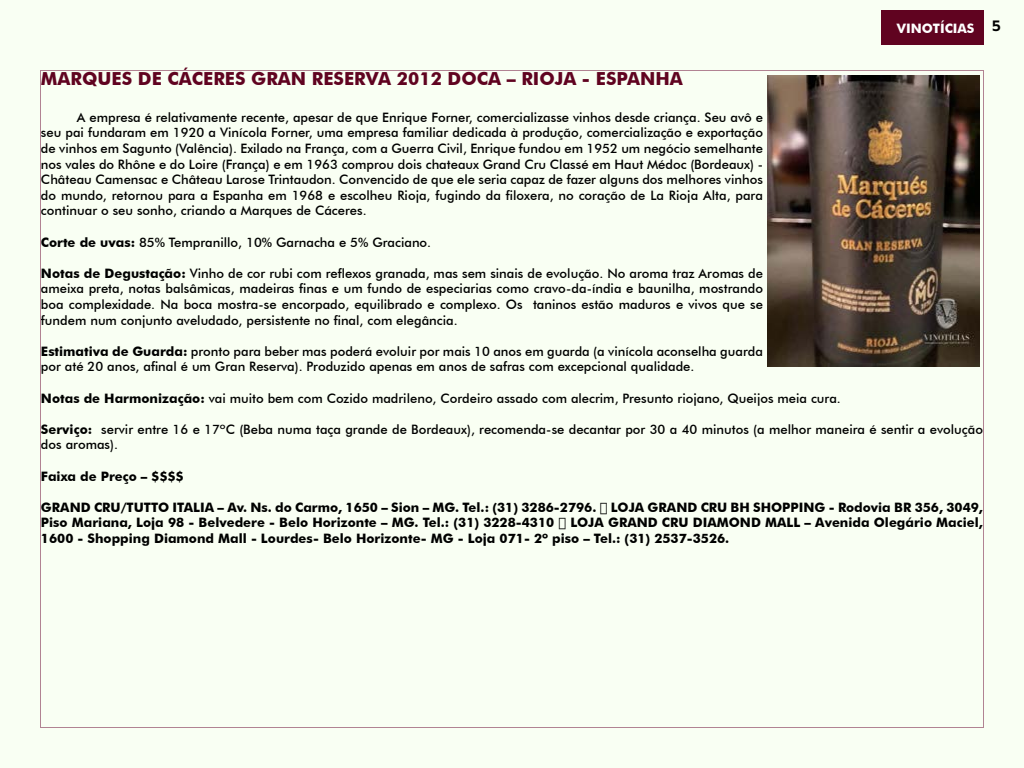
<style>
.page{position:relative;width:1024px;height:768px;background:#f9fff3}
.page>*{position:absolute;margin:0;border:0;box-sizing:border-box;transform-origin:0 0}
.t1{font:700 18px "Futura BT";color:#600320}
.t2{font:500 13px/15.6px "Futura BT";color:#000;text-align:justify}
.t3{font:700 13px/15.6px "Futura BT";color:#000;text-align:justify}
.t4{font:700 13px "Futura BT";color:#fff}
.s1{font-weight:700}
</style>
<div class="page">
<div style="left:882px;top:10px;width:102px;height:34px;background:#600320"></div>
<img style="left:767px;top:76px;width:213px;height:291px">
<p class="t4" style="left:897px;top:21px;width:105px">VINOTÍCIAS <sup>5</sup></p>
<h1 class="t1" style="left:41px;top:67px;width:643px">MARQUES DE CÁCERES GRAN RESERVA 2012 DOCA – RIOJA - ESPANHA</h1>
<p class="t2" style="left:41px;top:109px;width:724px;text-indent:36px">A empresa é relativamente recente, apesar de que Enrique Forner, comercializasse vinhos desde criança. Seu avô e seu pai fundaram em 1920 a Vinícola Forner, uma empresa familiar dedicada à produção, comercialização e exportação de vinhos em Sagunto (Valência). Exilado na França, com a Guerra Civil, Enrique fundou em 1952 um negócio semelhante nos vales do Rhône e do Loire (França) e em 1963 comprou dois chateaux Grand Cru Classé em Haut Médoc (Bordeaux) - Château Camensac e Château Larose Trintaudon. Convencido de que ele seria capaz de fazer alguns dos melhores vinhos do mundo, retornou para a Espanha em 1968 e escolheu Rioja, fugindo da filoxera, no coração de La Rioja Alta, para continuar o seu sonho, criando a Marques de Cáceres.</p>
<p class="t2" style="left:41px;top:234px;width:392px"><span class="s1">Corte de uvas:</span> 85% Tempranillo, 10% Garnacha e 5% Graciano.</p>
<p class="t2" style="left:41px;top:265px;width:724px"><span class="s1">Notas de Degustação:</span> Vinho de cor rubi com reflexos granada, mas sem sinais de evolução. No aroma traz Aromas de ameixa preta, notas balsâmicas, madeiras finas e um fundo de especiarias como cravo-da-índia e baunilha, mostrando boa complexidade. Na boca mostra-se encorpado, equilibrado e complexo. Os taninos estão maduros e vivos que se fundem num conjunto aveludado, persistente no final, com elegância.</p>
<p class="t2" style="left:41px;top:343px;width:723px"><span class="s1">Estimativa de Guarda:</span> pronto para beber mas poderá evoluir por mais 10 anos em guarda (a vinícola aconselha guarda por até 20 anos, afinal é um Gran Reserva). Produzido apenas em anos de safras com excepcional qualidade.</p>
<p class="t2" style="left:41px;top:390px;width:801px"><span class="s1">Notas de Harmonização:</span> vai muito bem com Cozido madrileno, Cordeiro assado com alecrim, Presunto riojano, Queijos meia cura.</p>
<p class="t2" style="left:41px;top:421px;width:944px"><span class="s1">Serviço:</span> servir entre 16 e 17ºC (Beba numa taça grande de Bordeaux), recomenda-se decantar por 30 a 40 minutos (a melhor maneira é sentir a evolução dos aromas).</p>
<p class="t3" style="left:41px;top:468px;width:145px">Faixa de Preço – $$$$</p>
<p class="t3" style="left:41px;top:499px;width:944px">GRAND CRU/TUTTO ITALIA – Av. Ns. do Carmo, 1650 – Sion – MG. Tel.: (31) 3286-2796. ♦ LOJA GRAND CRU BH SHOPPING - Rodovia BR 356, 3049, Piso Mariana, Loja 98 - Belvedere - Belo Horizonte – MG. Tel.: (31) 3228-4310 ♦ LOJA GRAND CRU DIAMOND MALL – Avenida Olegário Maciel, 1600 - Shopping Diamond Mall - Lourdes- Belo Horizonte- MG - Loja 071- 2º piso – Tel.: (31) 2537-3526.</p>
</div>
